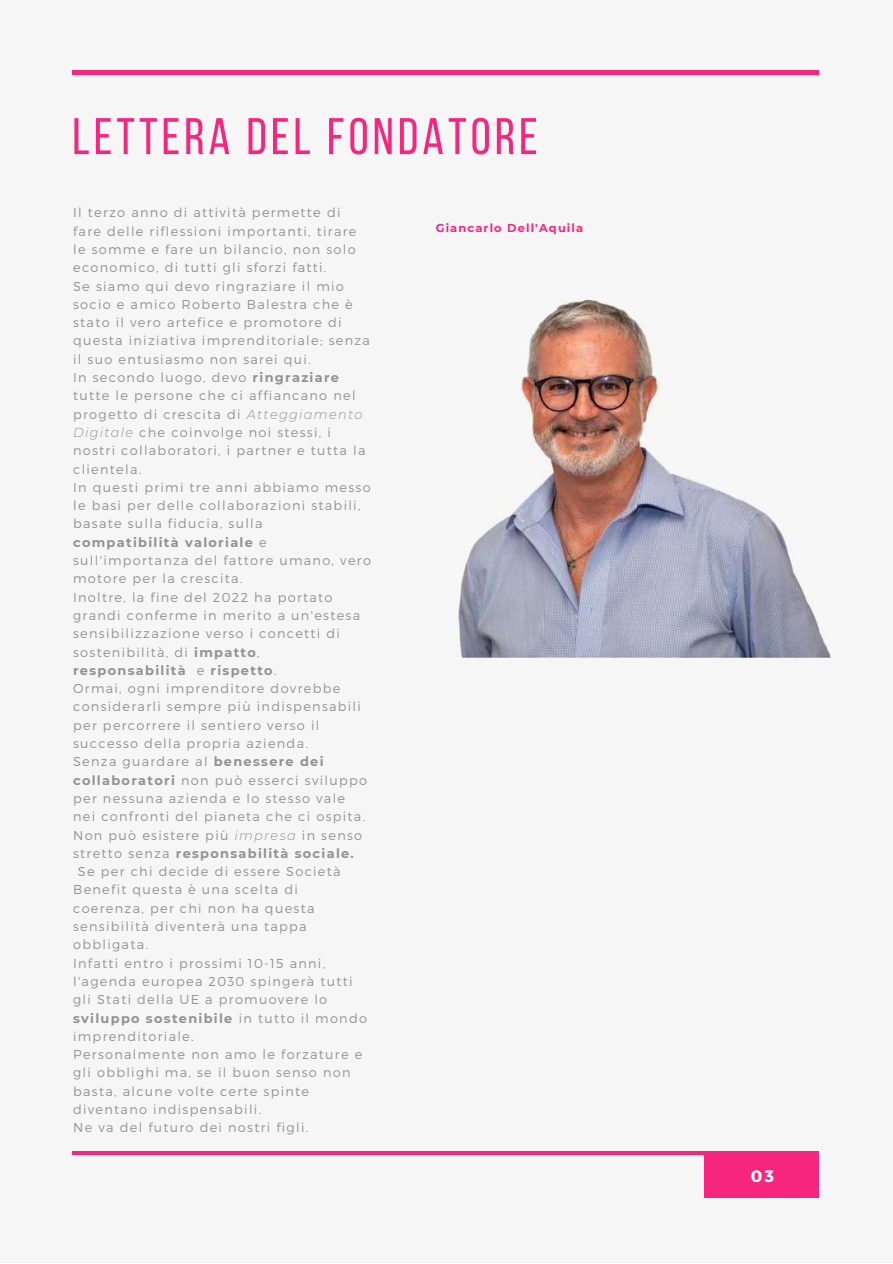
<style>
.page{position:relative;width:893px;height:1264px;background:#fff}
.page>*{position:absolute;margin:0;border:0;box-sizing:border-box;transform-origin:0 0}
.t1{font:51.3px "Bebas Neue";letter-spacing:.08em;color:#f6267f}
.t2{font:700 16.5px "Montserrat";color:#fff}
.t3{font:300 12.9px "Montserrat";letter-spacing:.1em;color:#929292}
.t4{font:700 12.9px "Montserrat";letter-spacing:.1em;color:#929292}
.t5{font:700 11.4px "Montserrat";letter-spacing:.1em;color:#f6267f}
.s1{font-weight:700}
.s2{font-style:italic}
.s3{font-weight:300}
</style>
<div class="page">
<div style="left:0;top:0;width:892px;height:1262px;background:#f6f6f6"></div>
<hr style="left:72px;top:71px;width:747px;height:3px;background:#f6267f">
<div style="left:704px;top:1151px;width:114px;height:46px;background:#f6267f"></div>
<hr style="left:72px;top:1151px;width:747px;height:3px;background:#f6267f">
<img style="left:458px;top:299px;width:373px;height:358px">
<h1 class="t1" style="left:72px;top:116px;width:466px">LETTERA DEL FONDATORE</h1>
<p class="t3" style="left:73px;top:204px;width:269px">Il terzo anno di attività permette di</p>
<p class="t3" style="left:73px;top:223px;width:285px">fare delle riflessioni importanti, tirare</p>
<p class="t3" style="left:73px;top:241px;width:284px">le somme e fare un bilancio, non solo</p>
<p class="t3" style="left:73px;top:259px;width:255px">economico, di tutti gli sforzi fatti.</p>
<p class="t3" style="left:73px;top:277px;width:272px">Se siamo qui devo ringraziare il mio</p>
<p class="t3" style="left:73px;top:296px;width:281px">socio e amico Roberto Balestra che è</p>
<p class="t3" style="left:73px;top:314px;width:270px">stato il vero artefice e promotore di</p>
<p class="t3" style="left:73px;top:332px;width:298px">questa iniziativa imprenditoriale; senza</p>
<p class="t3" style="left:73px;top:351px;width:239px">il suo entusiasmo non sarei qui.</p>
<p class="t3" style="left:73px;top:369px;width:267px">In secondo luogo, devo <span class="s1">ringraziare</span></p>
<p class="t3" style="left:73px;top:387px;width:284px">tutte le persone che ci affiancano nel</p>
<p class="t3" style="left:73px;top:405px;width:291px">progetto di crescita di <span class="s2">Atteggiamento</span></p>
<p class="t3" style="left:73px;top:424px;width:259px"><span class="s2">Digitale</span> che coinvolge noi stessi, i</p>
<p class="t3" style="left:73px;top:442px;width:294px">nostri collaboratori, i partner e tutta la</p>
<p class="t3" style="left:73px;top:460px;width:70px">clientela.</p>
<p class="t3" style="left:73px;top:479px;width:299px">In questi primi tre anni abbiamo messo</p>
<p class="t3" style="left:73px;top:497px;width:289px">le basi per delle collaborazioni stabili,</p>
<p class="t3" style="left:73px;top:515px;width:191px">basate sulla fiducia, sulla</p>
<p class="t4" style="left:73px;top:534px;width:195px">compatibilità valoriale <span class="s3">e</span></p>
<p class="t3" style="left:73px;top:552px;width:299px">sull'importanza del fattore umano, vero</p>
<p class="t3" style="left:73px;top:570px;width:171px">motore per la crescita.</p>
<p class="t3" style="left:73px;top:588px;width:261px">Inoltre, la fine del 2022 ha portato</p>
<p class="t3" style="left:73px;top:607px;width:288px">grandi conferme in merito a un'estesa</p>
<p class="t3" style="left:73px;top:625px;width:268px">sensibilizzazione verso i concetti di</p>
<p class="t3" style="left:73px;top:643px;width:188px">sostenibilità, di <span class="s1">impatto</span>,</p>
<p class="t4" style="left:73px;top:662px;width:205px">responsabilità <span class="s3">e</span> rispetto<span class="s3">.</span></p>
<p class="t3" style="left:73px;top:680px;width:269px">Ormai, ogni imprenditore dovrebbe</p>
<p class="t3" style="left:73px;top:698px;width:289px">considerarli sempre più indispensabili</p>
<p class="t3" style="left:73px;top:716px;width:248px">per percorrere il sentiero verso il</p>
<p class="t3" style="left:73px;top:735px;width:236px">successo della propria azienda.</p>
<p class="t3" style="left:73px;top:753px;width:252px">Senza guardare al <span class="s1">benessere dei</span></p>
<p class="t3" style="left:73px;top:771px;width:295px"><span class="s1">collaboratori</span> non può esserci sviluppo</p>
<p class="t3" style="left:73px;top:790px;width:273px">per nessuna azienda e lo stesso vale</p>
<p class="t3" style="left:73px;top:808px;width:293px">nei confronti del pianeta che ci ospita.</p>
<p class="t3" style="left:73px;top:826px;width:290px">Non può esistere più <span class="s2">impresa</span> in senso</p>
<p class="t4" style="left:73px;top:845px;width:282px"><span class="s3">stretto senza</span> responsabilità sociale.</p>
<p class="t3" style="left:78px;top:863px;width:264px">Se per chi decide di essere Società</p>
<p class="t3" style="left:73px;top:881px;width:226px">Benefit questa è una scelta di</p>
<p class="t3" style="left:73px;top:899px;width:243px">coerenza, per chi non ha questa</p>
<p class="t3" style="left:73px;top:918px;width:235px">sensibilità diventerà una tappa</p>
<p class="t3" style="left:73px;top:936px;width:76px">obbligata.</p>
<p class="t3" style="left:73px;top:954px;width:253px">Infatti entro i prossimi 10-15 anni,</p>
<p class="t3" style="left:73px;top:973px;width:281px">l'agenda europea 2030 spingerà tutti</p>
<p class="t3" style="left:73px;top:991px;width:256px">gli Stati della UE a promuovere lo</p>
<p class="t4" style="left:73px;top:1010px;width:295px">sviluppo sostenibile <span class="s3">in tutto il mondo</span></p>
<p class="t3" style="left:73px;top:1027px;width:122px">imprenditoriale.</p>
<p class="t3" style="left:73px;top:1046px;width:291px">Personalmente non amo le forzature e</p>
<p class="t3" style="left:73px;top:1064px;width:279px">gli obblighi ma, se il buon senso non</p>
<p class="t3" style="left:73px;top:1082px;width:237px">basta, alcune volte certe spinte</p>
<p class="t3" style="left:73px;top:1101px;width:190px">diventano indispensabili.</p>
<p class="t3" style="left:73px;top:1119px;width:237px">Ne va del futuro dei nostri figli.</p>
<p class="t5" style="left:436px;top:221px;width:149px">Giancarlo Dell'Aquila</p>
<p class="t2" style="left:750px;top:1165px;width:25px">03</p>
</div>
